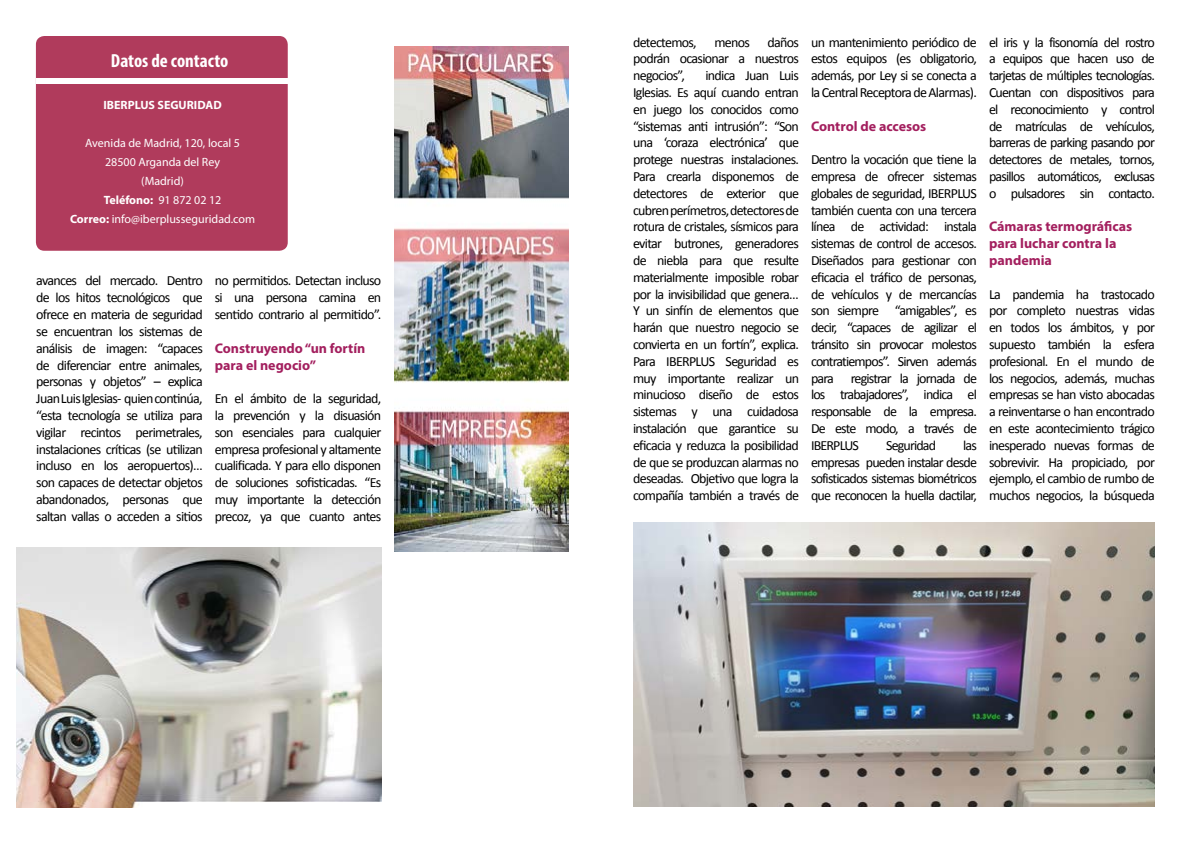
<style>
.page{position:relative;width:1191px;height:842px;background:#fff}
.page>*{position:absolute;margin:0;border:0;box-sizing:border-box;transform-origin:0 0}
.t1{font:700 condensed 19px "Myriad Pro";color:#fff}
.t2{font:14px/16.8px "Calibri";letter-spacing:-.05em;color:#000;text-align:justify}
.t3{font:700 14px/16.8px "Myriad Pro";color:#a31f5e}
.t4{font:12px/19px "Myriad Pro";color:#fff;text-align:center}
.t5{font:700 12px "Myriad Pro";color:#fff}
.s1{font-weight:700}
</style>
<div class="page">
<div style="left:36px;top:36px;width:252px;height:215px;background:#b03b5c;border-radius:9px"></div>
<div style="left:37px;top:78px;width:251px;height:6px;background:#fff"></div>
<img style="left:16px;top:547px;width:365px;height:260px">
<img style="left:633px;top:522px;width:522px;height:284px">
<img style="left:394px;top:47px;width:174px;height:504px">
<h1 class="t1" style="left:111px;top:48px;width:119px">Datos de contacto</h1>
<p class="t5" style="left:103px;top:97px;width:120px">IBERPLUS SEGURIDAD</p>
<p class="t4" style="left:70px;top:134px;width:187px">Avenida de Madrid, 120, local 5<br>28500 Arganda del Rey<br>(Madrid)<br><span class="s1">Teléfono:</span> 91 872 02 12<br><span class="s1">Correo:</span> info@iberplusseguridad.com</p>
<p class="t2" style="left:36px;top:272px;width:168px">avances del mercado. Dentro de los hitos tecnológicos que ofrece en materia de seguridad se encuentran los sistemas de análisis de imagen: “capaces de diferenciar entre animales, personas y objetos” – explica Juan Luis Iglesias- quien continúa, “esta tecnología se utiliza para vigilar recintos perimetrales, instalaciones críticas (se utilizan incluso en los aeropuertos)… son capaces de detectar objetos abandonados, personas que saltan vallas o acceden a sitios</p>
<p class="t2" style="left:215px;top:272px;width:168px">no permitidos. Detectan incluso si una persona camina en sentido contrario al permitido”.</p>
<p class="t3" style="left:215px;top:339px;width:152px">Construyendo “un fortín para el negocio”</p>
<p class="t2" style="left:215px;top:390px;width:168px">En el ámbito de la seguridad, la prevención y la disuasión son esenciales para cualquier empresa profesional y altamente cualificada. Y para ello disponen de soluciones sofisticadas. “Es muy importante la detección precoz, ya que cuanto antes</p>
<p class="t2" style="left:633px;top:34px;width:65px">detectemos,</p>
<p class="t2" style="left:714px;top:34px;width:37px">menos</p>
<p class="t2" style="left:633px;top:34px;width:167px;text-indent:134px">daños podrán ocasionar a nuestros negocios”,</p>
<p class="t2" style="left:633px;top:67px;width:167px;text-indent:72px">indica Juan Luis Iglesias. Es aquí cuando entran en juego los conocidos como “sistemas anti intrusión”: “Son una ‘coraza electrónica’ que protege nuestras instalaciones.<br>Para crearla disponemos de detectores de exterior que cubren perímetros, detectores de rotura de cristales, sísmicos para evitar butrones, generadores de niebla para que resulte materialmente imposible robar por la invisibilidad que genera… Y un sinfín de elementos que harán que nuestro negocio se convierta en un fortín”, explica.<br>Para IBERPLUS Seguridad es muy importante realizar un minucioso diseño de estos sistemas y una cuidadosa instalación que garantice su eficacia y reduzca la posibilidad de que se produzcan alarmas no deseadas. Objetivo que logra la compañía también a través de</p>
<p class="t2" style="left:811px;top:34px;width:167px">un mantenimiento periódico de estos equipos (es obligatorio, además, por Ley si se conecta a la Central Receptora de Alarmas).</p>
<p class="t3" style="left:811px;top:117px;width:117px">Control de accesos</p>
<p class="t2" style="left:811px;top:151px;width:167px">Dentro la vocación que tiene la empresa de ofrecer sistemas globales de seguridad, IBERPLUS también cuenta con una tercera línea de actividad: instala sistemas de control de accesos.<br>Diseñados para gestionar con eficacia el tráfico de personas, de vehículos y de mercancías son siempre “amigables”, es decir, “capaces de agilizar el tránsito sin provocar molestos contratiempos”. Sirven además para registrar la jornada de los trabajadores”, indica el responsable de la empresa.<br>De este modo, a través de IBERPLUS</p>
<p class="t2" style="left:811px;top:437px;width:167px;text-indent:152px">las empresas pueden instalar desde sofisticados sistemas biométricos que reconocen la huella dactilar,</p>
<p class="t2" style="left:886px;top:437px;width:52px">Seguridad</p>
<p class="t2" style="left:989px;top:34px;width:167px">el iris y la fisonomía del rostro a equipos que hacen uso de tarjetas de múltiples tecnologías.<br>Cuentan con dispositivos para el reconocimiento y control de matrículas de vehículos, barreras de parking pasando por detectores de metales, tornos, pasillos automáticos, exclusas o pulsadores sin contacto.</p>
<p class="t3" style="left:989px;top:218px;width:145px">Cámaras termográficas para luchar contra la pandemia</p>
<p class="t2" style="left:989px;top:286px;width:167px">La pandemia ha trastocado por completo nuestras vidas en todos los ámbitos, y por supuesto también la esfera profesional. En el mundo de los negocios, además, muchas empresas se han visto abocadas a reinventarse o han encontrado en este acontecimiento trágico inesperado nuevas formas de sobrevivir. Ha propiciado, por ejemplo, el cambio de rumbo de muchos negocios, la búsqueda</p>
</div>
